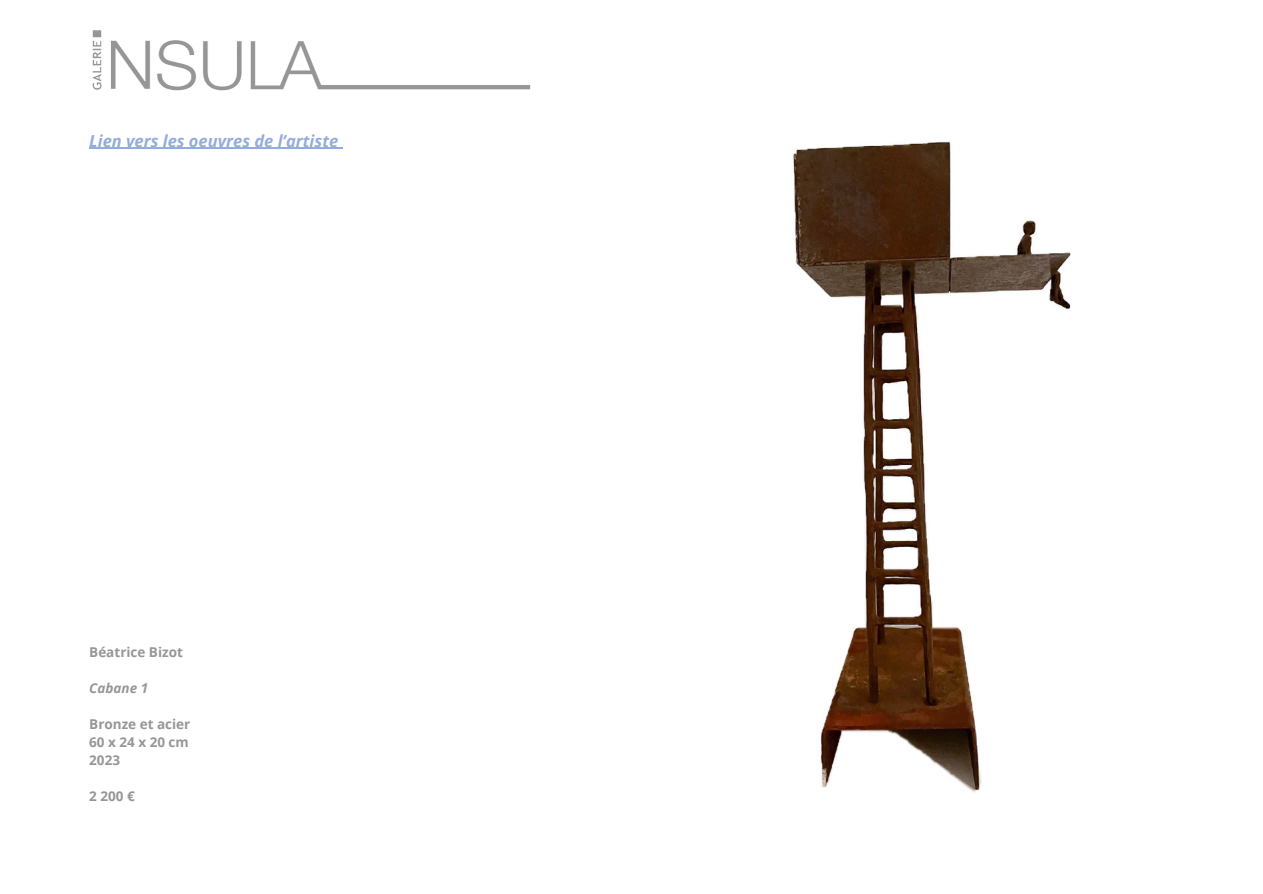
<style>
.page{position:relative;width:1263px;height:894px;background:#fff}
.page>*{position:absolute;margin:0;border:0;box-sizing:border-box;transform-origin:0 0}
.t1{font:italic 700 16.5px "Open Sans";color:#94acdd}
.t2{font:700 13.5px "Open Sans";color:#989595}
.t3{font:italic 700 13.5px "Open Sans";color:#989595}
</style>
<div class="page">
<img style="left:793px;top:141px;width:278px;height:652px">
<img style="left:92px;top:30px;width:439px;height:61px">
<hr style="left:89px;top:148px;width:249px;height:1px;background:#94acdd">
<p class="t1" style="left:89px;top:129px;width:250px">Lien vers les oeuvres de l’artiste</p>
<p class="t2" style="left:89px;top:642px;width:95px">Béatrice Bizot</p>
<p class="t3" style="left:89px;top:678px;width:60px">Cabane 1</p>
<p class="t2" style="left:89px;top:714px;width:103px">Bronze et acier</p>
<p class="t2" style="left:89px;top:732px;width:101px">60 x 24 x 20 cm</p>
<p class="t2" style="left:89px;top:750px;width:32px">2023</p>
<p class="t2" style="left:89px;top:786px;width:47px">2 200 €</p>
</div>
